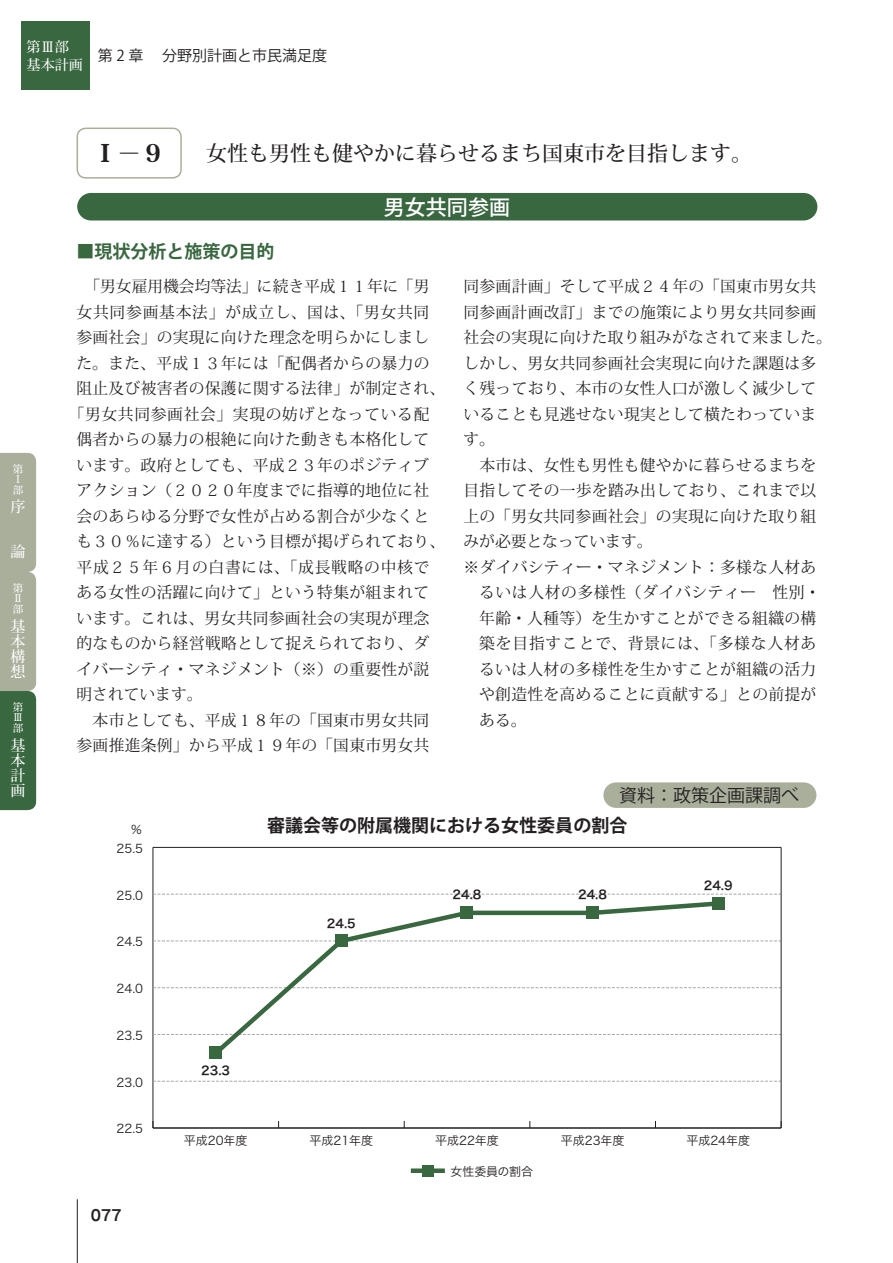
<style>
.page{position:relative;width:893px;height:1263px;background:#fff}
.page>*{position:absolute;margin:0;border:0;box-sizing:border-box;transform-origin:0 0}
.t1{font:800 24px "Koz Min Pro";color:#231f20}
.t2{font:500 21px "Koz Min Pro";color:#231f20}
.t3{font:500 21px "Koz Go Pro";color:#fff}
.t4{font:700 18px "Koz Go Pro";color:#231f20}
.t5{font:700 18px "Koz Go Pro";color:#396740}
.t6{font:18px "Koz Go Pro";color:#231f20}
.t7{font:15.75px/25.5px "Koz Min Pro";letter-spacing:.02em;color:#231f20}
.t8{font:15.75px "Koz Min Pro";letter-spacing:.05em;color:#231f20}
.t9{font:15.75px "Koz Min Pro";color:#231f20}
.t10{font:15.75px "Koz Min Pro";letter-spacing:.045em;color:#231f20}
.t11{font:15px "Koz Go Pro";color:#231f20}
.t12{font:500 15px/15px "Koz Min Pro";color:#fff;text-align:justify}
.t13{font:700 15px "Gothic MB101 Pro De";color:#231f20;scale:.9 1}
.t14{font:500 14.1px "Koz Min Pro";color:#fff}
.t15{font:12px "Hira Kaku Pro W3";color:#231f20}
.t16{font:12px "Hira Kaku Pro W6";color:#231f20}
.t17{font:500 10.5px/10.5px "Koz Min Pro";color:#fff}
</style>
<div class="page">
<hr style="left:77px;top:1199px;width:1px;height:64px;background:#231f20">
<div style="left:77px;top:193px;width:740px;height:27px;background:#396740;border-radius:14px"></div>
<svg style="left:0;top:453px;width:36px;height:357px;background:#84977d"></svg>
<div style="left:21px;top:21px;width:68px;height:69px;background:#396740"></div>
<div style="left:77px;top:128px;width:105px;height:51px;border:2px solid #aaaf9c;border-radius:9px"></div>
<hr style="left:153px;top:847px;width:1px;height:281px;background:#231f20">
<hr style="left:153px;top:1128px;width:628px;height:1px;background:#231f20">
<svg style="left:153px;top:1081px;width:628px;height:1px"></svg>
<hr style="left:153px;top:847px;width:628px;height:1px;background:#231f20">
<svg style="left:153px;top:894px;width:628px;height:165px"></svg>
<div style="left:209px;top:1046px;width:12px;height:12px;background:#396740"></div>
<div style="left:335px;top:935px;width:12px;height:12px;background:#396740"></div>
<div style="left:460px;top:906px;width:13px;height:12px;background:#396740"></div>
<div style="left:586px;top:907px;width:13px;height:12px;background:#396740"></div>
<div style="left:712px;top:897px;width:13px;height:12px;background:#396740"></div>
<hr style="left:781px;top:847px;width:1px;height:281px;background:#231f20">
<div style="left:411px;top:1168px;width:34px;height:5px;background:#396740"></div>
<div style="left:422px;top:1165px;width:12px;height:11px;background:#396740"></div>
<div style="left:603px;top:782px;width:213px;height:26px;background:#aaaf9c;border-radius:13px"></div>
<p class="t14" style="left:27px;top:37px;width:44px">第Ⅲ部</p>
<p class="t14" style="left:27px;top:55px;width:58px">基本計画</p>
<p class="t11" style="left:98px;top:46px;width:231px">第 2 章　 分野別計画と市民満足度</p>
<p class="t1" style="left:93px;top:135px;width:73px">Ⅰ－９</p>
<p class="t2" style="left:206px;top:138px;width:547px">女性も男性も健やかに暮らせるまち国東市を目指します。</p>
<p class="t3" style="left:384px;top:194px;width:127px">男女共同参画</p>
<p class="t17" style="left:13px;top:463px;width:12px">第<br>Ⅰ部</p>
<p class="t12" style="left:11px;top:499px;width:16px">序</p>
<p class="t12" style="left:11px;top:544px;width:16px">論</p>
<p class="t17" style="left:13px;top:582px;width:12px">第<br>Ⅱ部</p>
<p class="t12" style="left:11px;top:618px;width:16px">基本構想</p>
<p class="t17" style="left:13px;top:701px;width:12px;text-align:justify">第Ⅲ部</p>
<p class="t12" style="left:11px;top:737px;width:16px">基本計画</p>
<p class="t5" style="left:77px;top:240px;width:200px">■現状分析と施策の目的</p>
<p class="t9" style="left:77px;top:275px;width:354px">　「男女雇用機会均等法」に続き平成１１年に「男</p>
<p class="t8" style="left:77px;top:301px;width:354px">女共同参画基本法」が成立し、国は、「男女共同</p>
<p class="t7" style="left:77px;top:324px;width:354px">参画社会」の実現に向けた理念を明らかにしまし</p>
<p class="t7" style="left:77px;top:350px;width:355px">た。また、平成１３年には「配偶者からの暴力の</p>
<p class="t7" style="left:77px;top:375px;width:370px">阻止及び被害者の保護に関する法律」が制定され、</p>
<p class="t10" style="left:69px;top:403px;width:362px">「男女共同参画社会」実現の妨げとなっている配</p>
<p class="t7" style="left:77px;top:426px;width:354px">偶者からの暴力の根絶に向けた動きも本格化して</p>
<p class="t7" style="left:77px;top:452px;width:354px">います。政府としても、平成２３年のポジティブ</p>
<p class="t7" style="left:77px;top:477px;width:354px">アクション（２０２０年度までに指導的地位に社</p>
<p class="t7" style="left:77px;top:503px;width:354px">会のあらゆる分野で女性が占める割合が少なくと</p>
<p class="t7" style="left:77px;top:528px;width:370px">も３０％に達する）という目標が掲げられており、</p>
<p class="t8" style="left:77px;top:556px;width:354px">平成２５年６月の白書には、「成長戦略の中核で</p>
<p class="t7" style="left:77px;top:579px;width:354px">ある女性の活躍に向けて」という特集が組まれて</p>
<p class="t7" style="left:77px;top:605px;width:354px">います。これは、男女共同参画社会の実現が理念</p>
<p class="t7" style="left:77px;top:630px;width:354px">的なものから経営戦略として捉えられており、ダ</p>
<p class="t7" style="left:77px;top:656px;width:354px">イバーシティ・マネジメント（※）の重要性が説</p>
<p class="t9" style="left:77px;top:683px;width:128px">明されています。</p>
<p class="t7" style="left:77px;top:707px;width:354px">　本市としても、平成１８年の「国東市男女共同参画推進条例」から平成１９年の「国東市男女共</p>
<p class="t7" style="left:463px;top:273px;width:370px">同参画計画」そして平成２４年の「国東市男女共同参画計画改訂」までの施策により男女共同参画社会の実現に向けた取り組みがなされて来ました。しかし、男女共同参画社会実現に向けた課題は多く残っており、本市の女性人口が激しく減少していることも見逃せない現実として横たわっています。</p>
<p class="t7" style="left:463px;top:452px;width:354px;text-align:justify">　本市は、女性も男性も健やかに暮らせるまちを目指してその一歩を踏み出しており、これまで以上の「男女共同参画社会」の実現に向けた取り組みが必要となっています。</p>
<p class="t7" style="left:479px;top:554px;width:343px;text-indent:-16px">※ダイバシティー・マネジメント：多様な人材あるいは人材の多様性（ダイバシティー　性別・年齢・人種等）を生かすことができる組織の構築を目指すことで、背景には、「多様な人材あるいは人材の多様性を生かすことが組織の活力や創造性を高めることに貢献する」との前提がある。</p>
<p class="t15" style="left:131px;top:819px;width:13px">％</p>
<p class="t15" style="left:117px;top:838px;width:28px">25.5</p>
<p class="t15" style="left:117px;top:884px;width:28px">25.0</p>
<p class="t15" style="left:117px;top:931px;width:28px">24.5</p>
<p class="t15" style="left:117px;top:978px;width:28px">24.0</p>
<p class="t15" style="left:117px;top:1025px;width:28px">23.5</p>
<p class="t15" style="left:117px;top:1071px;width:28px">23.0</p>
<p class="t15" style="left:117px;top:1118px;width:28px">22.5</p>
<p class="t13" style="left:91px;top:1203px;width:36px">077</p>
<p class="t6" style="left:619px;top:784px;width:181px">資料：政策企画課調べ</p>
<p class="t4" style="left:267px;top:814px;width:362px">審議会等の附属機関における女性委員の割合</p>
<p class="t16" style="left:201px;top:1060px;width:30px">23.3</p>
<p class="t16" style="left:327px;top:912px;width:30px">24.5</p>
<p class="t16" style="left:453px;top:884px;width:30px">24.8</p>
<p class="t16" style="left:578px;top:884px;width:30px">24.8</p>
<p class="t15" style="left:184px;top:1130px;width:65px">平成20年度</p>
<p class="t15" style="left:310px;top:1130px;width:65px">平成21年度</p>
<p class="t15" style="left:435px;top:1130px;width:65px">平成22年度</p>
<p class="t15" style="left:561px;top:1130px;width:65px">平成23年度</p>
<p class="t15" style="left:450px;top:1161px;width:84px">女性委員の割合</p>
<p class="t16" style="left:704px;top:875px;width:30px">24.9</p>
<p class="t15" style="left:686px;top:1130px;width:65px">平成24年度</p>
</div>
